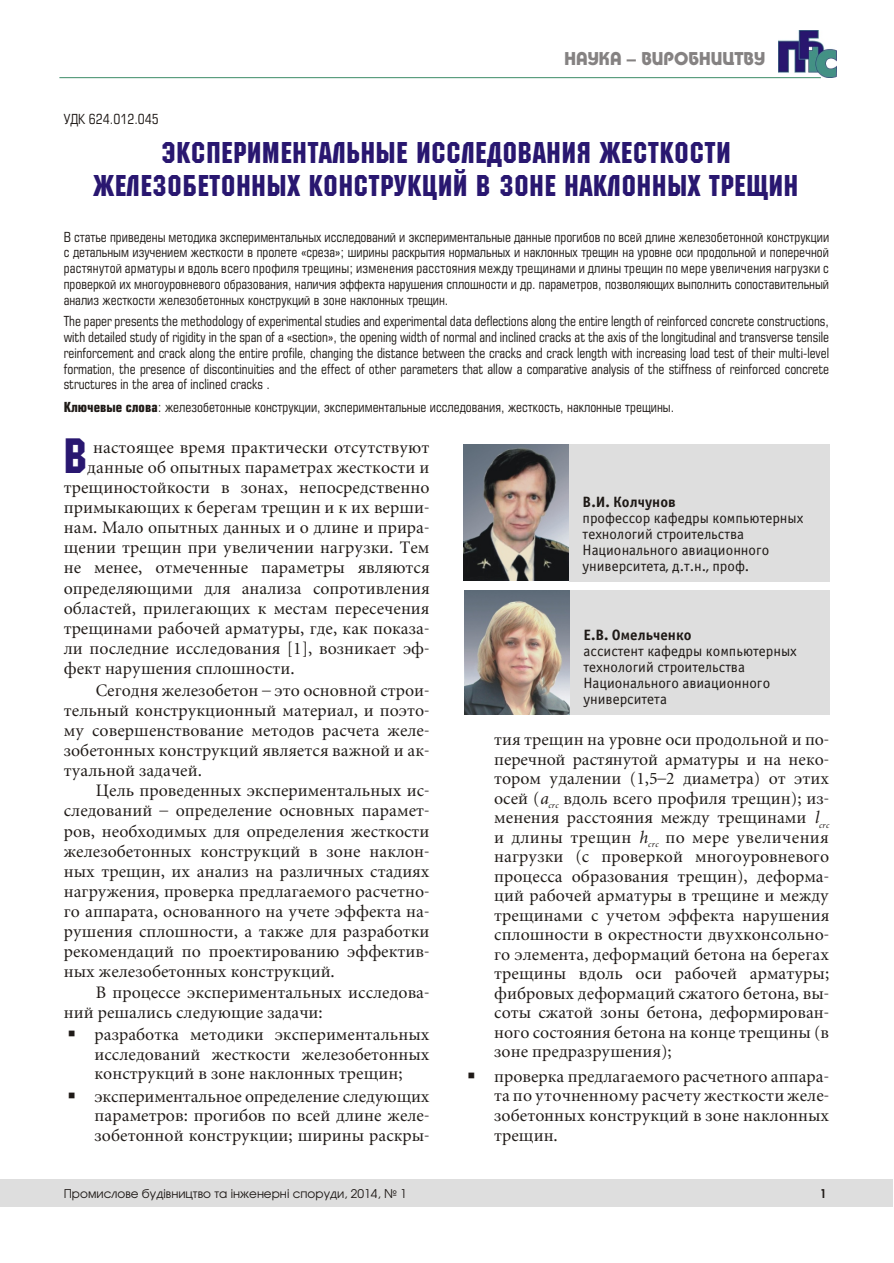
<style>
.page{position:relative;width:894px;height:1263px;background:#fff}
.page>*{position:absolute;margin:0;border:0;box-sizing:border-box;transform-origin:0 0}
.t1{font:49.5px "Machine C";color:#291770}
.t2{font:30px/33px "Machine C";letter-spacing:.03em;color:#291770;text-align:center}
.t3{font:700 18px "Taurus";color:#858282}
.t4{font:17.25px/19.5px "Miniature";color:#1f1a17;text-align:justify}
.t5{font:15px/16px "Officina Sans C";color:#1f1a17}
.t6{font:700 15px "Officina Sans C";letter-spacing:.005em;color:#1f1a17}
.t7{font:13.5px/15.8px "Europe Cond";color:#1f1a17;text-align:justify}
.t8{font:12px "Avangard TM";color:#1f1a17}
.t9{font:700 12px "Avangard TM";color:#1f1a17}
.s1{font-weight:700}
.s2{font-style:italic}
</style>
<div class="page">
<div style="left:0;top:1179px;width:893px;height:28px;background:#dedede"></div>
<img style="left:779px;top:31px;width:58px;height:47px">
<svg style="left:59px;top:77px;width:763px;height:2px;background:#9cc4b2"></svg>
<img style="left:464px;top:445px;width:106px;height:136px">
<div style="left:570px;top:444px;width:260px;height:138px;background:#dedede"></div>
<img style="left:465px;top:591px;width:105px;height:124px">
<div style="left:571px;top:591px;width:259px;height:124px;background:#dedede"></div>
<p class="t3" style="left:564px;top:51px;width:202px">НАУКА – ВИРОБНИЦТВУ</p>
<p class="t7" style="left:64px;top:113px;width:97px">УДК 624.012.045</p>
<h2 class="t2" style="left:94px;top:136px;width:706px">ЭКСПЕРИМЕНТАЛЬНЫЕ ИССЛЕДОВАНИЯ ЖЕСТКОСТИ<br>ЖЕЛЕЗОБЕТОННЫХ КОНСТРУКЦИЙ В ЗОНЕ НАКЛОННЫХ ТРЕЩИН</h2>
<p class="t7" style="left:64px;top:230px;width:767px">В статье при ве де ны ме то ди ка экс пе ри мен таль ных ис сле до ва ний и экс пе ри мен таль ные дан ные про ги бов по всей дли не же ле зо бе тон ной ко нструк ции с де таль ным из уче ни ем жес ткос ти в про ле те «сре за»; ши ри ны рас кры тия нор маль ных и на клон ных тре щин на уров не оси про доль ной и по пе реч ной рас тя ну той ар ма ту ры и вдоль все го про фи ля тре щи ны; из ме не ния рас сто я ния меж ду тре щи на ми и дли ны тре щин по мере уве ли че ния на груз ки с про вер кой их мно го у ров не во го об ра зо ва ния, на ли чия эф фек та на ру ше ния сплош нос ти и др. па ра мет ров, по зво ля ю щих вы пол нить со пос та ви тель ный ана лиз жес ткос ти же ле зо бе тон ных ко нструк ций в зоне на клон ных тре щин.</p>
<p class="t7" style="left:64px;top:315px;width:767px">The paper presents the methodology of experimental studies and experimental data deflections along the entire length of reinforced concrete constructions, with detailed study of rigidity in the span of a «section», the opening width of normal and inclined cracks at the axis of the longitudinal and transverse tensile reinforcement and crack along the entire profile, changing the distance between the cracks and crack length with increasing load test of their multi-level formation, the presence of discontinuities and the effect of other parameters that allow a comparative analysis of the stiffness of reinforced concrete structures in the area of inclined cracks .</p>
<p class="t7" style="left:64px;top:400px;width:612px"><span class="s1">Клю че вые сло ва</span>: же ле зо бе тон ные ко нструк ции, экс пе ри мен таль ные ис сле до ва ния, жес ткость, на клон ные тре щи ны.</p>
<h1 class="t1" style="left:64px;top:431px;width:25px">В</h1>
<p class="t4" style="left:93px;top:439px;width:338px">на сто я щее вре мя прак ти чес ки от су тству ют</p>
<p class="t4" style="left:87px;top:459px;width:344px">дан ные об опыт ных па ра мет рах жес ткос ти и</p>
<p class="t4" style="left:64px;top:479px;width:367px">тре щи нос той кос ти в зо нах, не пос ре дствен но</p>
<p class="t4" style="left:64px;top:499px;width:367px">при мы ка ю щих к бе ре гам тре щин и к их вер ши -</p>
<p class="t4" style="left:64px;top:519px;width:367px">нам. Мало опыт ных дан ных и о дли не и при ра -</p>
<p class="t4" style="left:64px;top:539px;width:367px">ще нии тре щин при уве ли че нии на груз ки. Тем</p>
<p class="t4" style="left:64px;top:559px;width:367px">не ме нее, от ме чен ные па ра мет ры яв ля ют ся</p>
<p class="t4" style="left:64px;top:580px;width:367px">опре де ля ю щи ми для ана ли за со про тив ле ния</p>
<p class="t4" style="left:64px;top:600px;width:367px">об лас тей, при ле га ю щих к мес там пе ре се че ния</p>
<p class="t4" style="left:64px;top:620px;width:367px">тре щи на ми ра бо чей ар ма ту ры, где, как по ка за -</p>
<p class="t4" style="left:64px;top:640px;width:367px">ли по след ние ис сле до ва ния [1], воз ни ка ет эф -</p>
<p class="t4" style="left:64px;top:660px;width:232px">фект на ру ше ния сплошности.</p>
<p class="t4" style="left:96px;top:682px;width:335px">Се год ня же ле зо бе тон – это основ ной стро и -</p>
<p class="t4" style="left:64px;top:702px;width:367px">тель ный ко нструк ци он ный ма те ри ал, и по э то-</p>
<p class="t4" style="left:64px;top:722px;width:367px">му со вер ше нство ва ние ме то дов рас че та желе -</p>
<p class="t4" style="left:64px;top:742px;width:367px">зо бе тон ных ко нструк ций яв ля ет ся важ ной и ак -</p>
<p class="t4" style="left:64px;top:762px;width:140px">ту аль ной за да чей.</p>
<p class="t4" style="left:96px;top:782px;width:335px">Цель про ве ден ных экс пе ри мен таль ных ис -</p>
<p class="t4" style="left:64px;top:802px;width:367px">сле до ва ний – опре де ле ние основ ных па ра мет -</p>
<p class="t4" style="left:64px;top:823px;width:367px">ров, не об хо ди мых для опре де ле ния жес ткос ти</p>
<p class="t4" style="left:64px;top:843px;width:367px">же ле зо бе тон ных ко нструк ций в зоне на клон -</p>
<p class="t4" style="left:64px;top:863px;width:367px">ных тре щин, их анализ на раз лич ных ста ди ях</p>
<p class="t4" style="left:64px;top:883px;width:367px">на гру же ния, про вер ка пред ла га е мо го рас чет но -</p>
<p class="t4" style="left:64px;top:903px;width:367px">го ап па ра та, осно ван но го на уче те эф фек та на -</p>
<p class="t4" style="left:64px;top:923px;width:367px">ру ше ния сплош нос ти, а так же для раз ра бот ки</p>
<p class="t4" style="left:64px;top:943px;width:367px">ре ко мен да ций по про ек ти ро ва нию эф фек тив -</p>
<p class="t4" style="left:64px;top:963px;width:273px">ных же ле зо бе тон ных конструкций.</p>
<p class="t4" style="left:96px;top:984px;width:335px">В про цес се экс пе ри мен таль ных ис сле до ва -</p>
<p class="t4" style="left:64px;top:1004px;width:261px">ний ре ша лись сле ду ю щие за да чи:</p>
<p class="t4" style="left:95px;top:1026px;width:337px;text-indent:-26px">■ раз ра бот ка ме то ди ки экс пе ри мен таль ных ис сле до ва ний жес ткос ти же ле зо бе тон ных ко нструк ций в зоне на клон ных тре щин;</p>
<p class="t4" style="left:95px;top:1088px;width:337px;text-indent:-26px">■ экс пе ри мен таль ное опре де ле ние сле ду ю щих па ра мет ров: про ги бов по всей дли не же ле - зо бе тон ной ко нструк ции; ши ри ны рас кры-</p>
<p class="t6" style="left:583px;top:496px;width:95px">В.И. Кол чу нов</p>
<p class="t5" style="left:583px;top:511px;width:222px">про фес сор ка фед ры ком пью тер ных тех но ло гий стро и т ельства<br>На ци о наль но го ави а ци он но го университета, д.т.н., проф.</p>
<p class="t6" style="left:584px;top:629px;width:109px">Е.В. Омель чен ко</p>
<p class="t5" style="left:584px;top:644px;width:215px">ассис тент ка фед ры ком пью тер ных тех но ло гий стро и т ельства<br>На ци о наль но го ави а ци он но го университета</p>
<p class="t4" style="left:494px;top:731px;width:337px">тия тре щин на уров не оси продоль ной и по - пе реч ной рас тя ну той ар ма ту ры и на неко - то ром уда ле нии (1,5–2 ди а мет ра) от этих осей (<span class="s2">a</span><sub>crc</sub> вдоль всего профи ля тре щин); из - ме не ния рас сто я ния меж ду тре щи на ми <span class="s2">l</span><sub>crc </sub>и дли ны тре щин <span class="s2">h</span><sub>crc</sub> по мере уве ли че ния на груз ки (c про вер кой мно го у ров не во го про цес са об ра зо ва ния тре щин), де фор ма - ций ра бо чей ар ма ту ры в тре щи не и меж ду тре щи на ми с уче том эф фек та на ру ше ния сплош нос ти в окрес тнос ти двух кон соль но&shy;го эле мен та, де фор ма ций бе то на на бе ре гах тре щи ны вдоль оси ра бо чей ар ма ту ры; фиб ро вых де фор ма ций сжа то го бе то на, вы - со ты сжа той зоны бе то на, де фор ми ро ван - но го со сто я ния бе то на на кон це тре щи ны (в зоне пред раз ру ше ния);</p>
<p class="t4" style="left:494px;top:1067px;width:336px;text-indent:-26px">■ про верка пред ла га е мо го рас чет но го ап па ра - та по уточ нен но му рас че ту жес ткос ти же ле - зо бе тон ных ко нструк ций в зоне на к лон ных тре щин.</p>
<p class="t8" style="left:64px;top:1189px;width:345px">Промислове будівництво та інженерні споруди, 2014, № 1</p>
<p class="t9" style="left:820px;top:1189px;width:8px">1</p>
</div>
